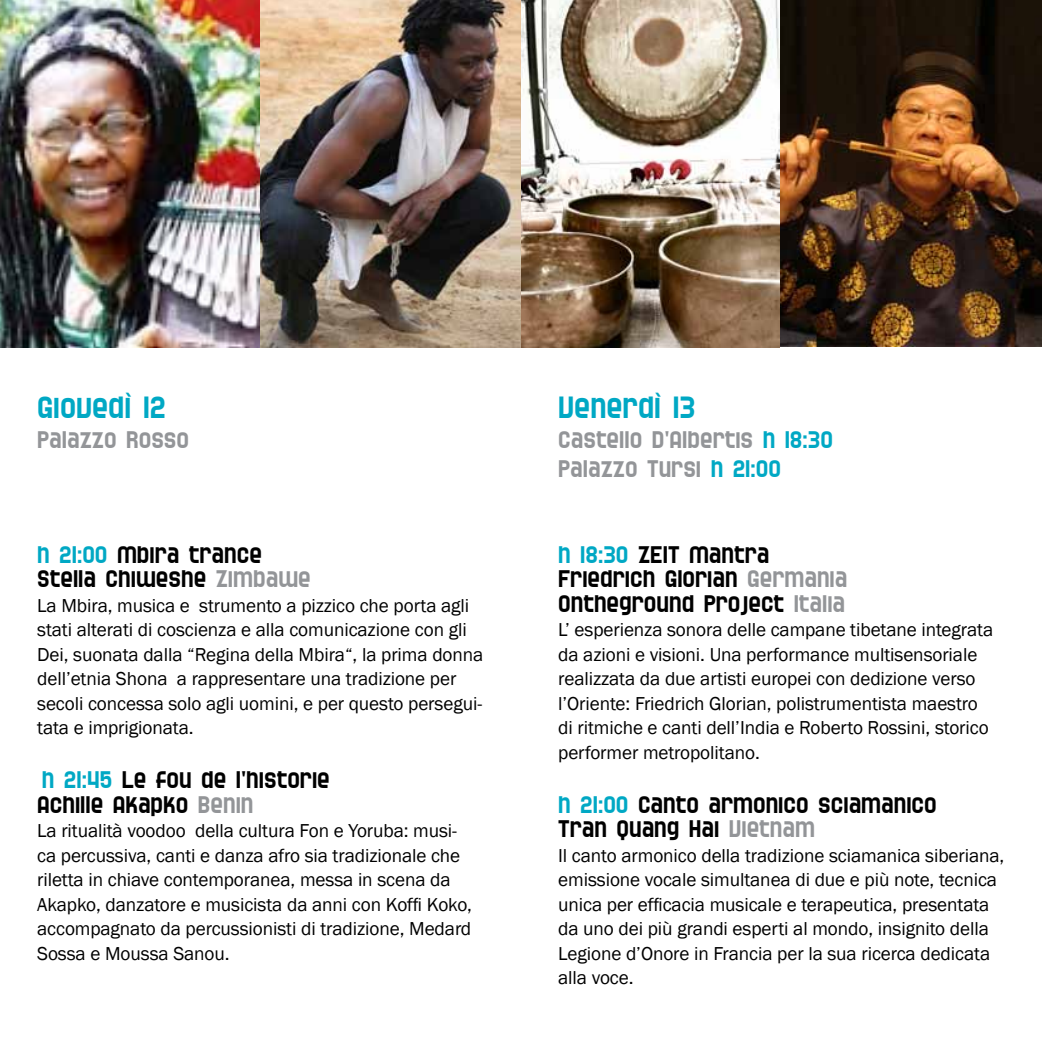
<style>
.page{position:relative;width:1042px;height:1042px;background:#fff}
.page>*{position:absolute;margin:0;border:0;box-sizing:border-box;transform-origin:0 0}
.t1{font:32.2px "SF Speedwaystar";color:#00a8c4}
.t2{font:25.2px/24.5px "SF Speedwaystar";color:#000}
.t3{font:25.2px/29.4px "SF Speedwaystar";color:#939598}
.t4{font:19.25px/24.5px "Franklin Gothic";letter-spacing:-.005em;color:#000}
.s1{color:#00a8c4}
.s2{color:#939598}
</style>
<div class="page">
<img style="left:0;top:0;width:1042px;height:347px">
<h1 class="t1" style="left:37px;top:390px;width:130px">GIOVEDÌ 12</h1>
<h2 class="t3" style="left:37px;top:424px;width:153px">PALAZZO ROSSO</h2>
<h2 class="t2" style="left:37px;top:541px;width:275px"><span class="s1">H 21:00</span> MBIRA TRANCE<br>STELLA CHIWESHE <span class="s2">ZIMBAWE</span></h2>
<p class="t4" style="left:37px;top:593px;width:448px">La Mbira, musica e strumento a pizzico che porta agli stati alterati di coscienza e alla comunicazione con gli Dei, suonata dalla “Regina della Mbira“, la prima donna dell’etnia Shona a rappresentare una tradizione per secoli concessa solo agli uomini, e per questo persegui&shy;tata e imprigionata.</p>
<h2 class="t2" style="left:37px;top:767px;width:294px"><span class="s1">H 21:45</span> LE FOU DE L’HISTORIE<br>ACHILLE AKAPKO <span class="s2">BENIN</span></h2>
<p class="t4" style="left:37px;top:819px;width:436px">La ritualità voodoo della cultura Fon e Yoruba: musi&shy;ca percussiva, canti e danza afro sia tradizionale che riletta in chiave contemporanea, messa in scena da Akapko, danzatore e musicista da anni con Koffi Koko, accompagnato da percussionisti di tradizione, Medard Sossa e Moussa Sanou.</p>
<h1 class="t1" style="left:558px;top:390px;width:139px">VENERDÌ 13</h1>
<h2 class="t3" style="left:558px;top:424px;width:276px">CASTELLO D’ALBERTIS <span class="s1">H 18:30<br></span>PALAZZO TURSI <span class="s1">H 21:00</span></h2>
<h2 class="t2" style="left:558px;top:541px;width:291px"><span class="s1">H 18:30</span> ZEIT MANTRA<br>FRIEDRICH GLORIAN <span class="s2">GERMANIA<br></span>ONTHEGROUND PROJECT <span class="s2">ITALIA</span></h2>
<p class="t4" style="left:558px;top:618px;width:436px">L’ esperienza sonora delle campane tibetane integrata da azioni e visioni. Una performance multisensoriale realizzata da due artisti europei con dedizione verso l’Oriente: Friedrich Glorian, polistrumentista maestro di ritmiche e canti dell’India e Roberto Rossini, storico performer metropolitano.</p>
<h2 class="t2" style="left:558px;top:791px;width:380px"><span class="s1">H 21:00</span> CANTO ARMONICO SCIAMANICO<br>TRAN QUANG HAI <span class="s2">VIETNAM</span></h2>
<p class="t4" style="left:558px;top:843px;width:448px">Il canto armonico della tradizione sciamanica siberiana, emissione vocale simultanea di due e più note, tecnica unica per efficacia musicale e terapeutica, presentata da uno dei più grandi esperti al mondo, insignito della Legione d’Onore in Francia per la sua ricerca dedicata alla voce.</p>
</div>
